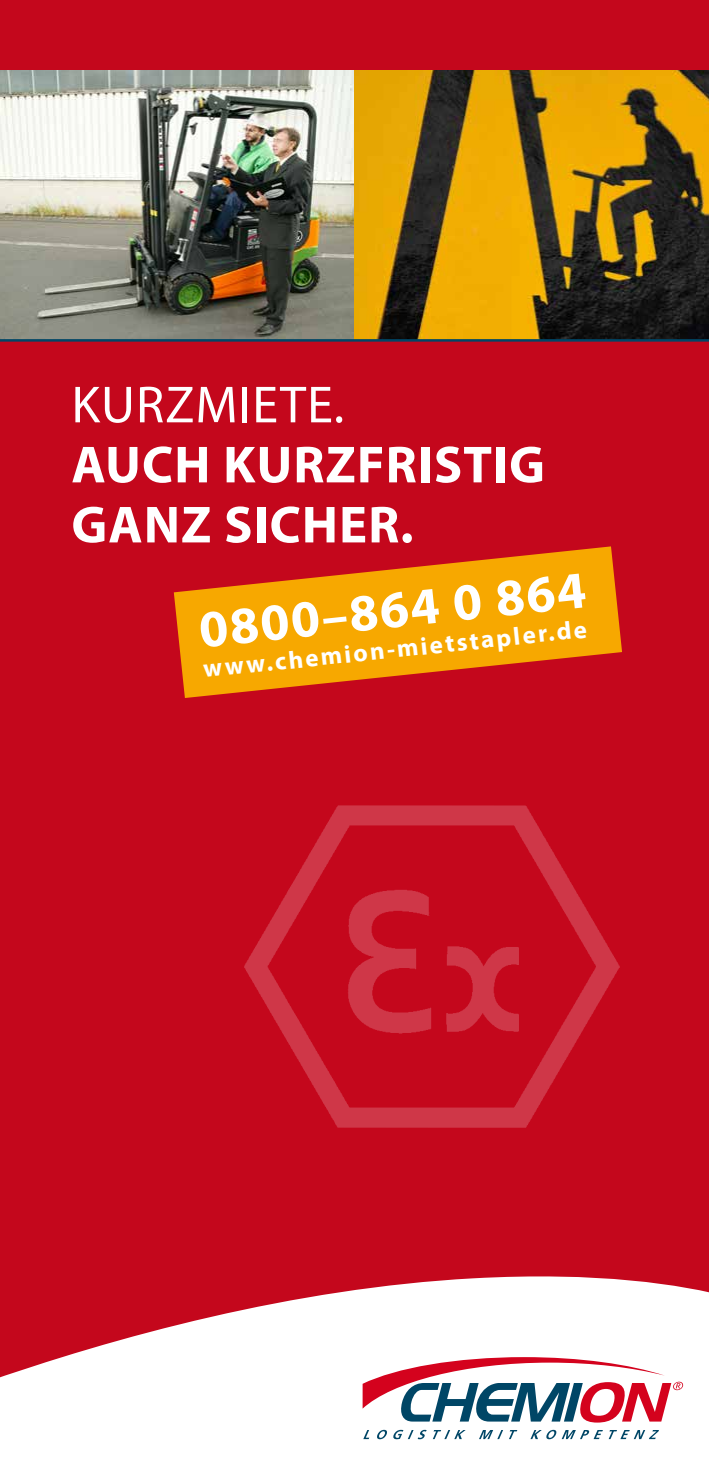
<style>
.page{position:relative;width:709px;height:1475px;background:#fff}
.page>*{position:absolute;margin:0;border:0;box-sizing:border-box;transform-origin:0 0}
.t1{font:700 52.5px/60px "Myriad Pro";letter-spacing:.02em;color:#fff}
.t2{font:52.5px "Myriad Pro";letter-spacing:.02em;color:#fff}
.t3{font:700 25px "Myriad Pro";color:#fff}
</style>
<div class="page">
<div style="left:0;top:0;width:709px;height:1474px;background:#c4071c"></div>
<img style="left:0;top:71px;width:709px;height:268px">
<svg style="left:0;top:1276px;width:709px;height:198px;fill:#fff"></svg>
<img style="left:244px;top:805px;width:375px;height:322px">
<hr style="left:0;top:339px;width:709px;height:2px;background:#004666">
<svg style="left:174px;top:546px;width:448px;height:152px;fill:#f7a800"></svg>
<svg style="left:363px;top:1429px;width:6px;height:9px"></svg>
<svg style="left:376px;top:1429px;width:50px;height:9px"></svg>
<svg style="left:433px;top:1429px;width:32px;height:9px"></svg>
<svg style="left:479px;top:1429px;width:24px;height:9px"></svg>
<svg style="left:509px;top:1429px;width:8px;height:9px"></svg>
<svg style="left:530px;top:1429px;width:129px;height:9px"></svg>
<svg style="left:362px;top:1356px;width:321px;height:66px"></svg>
<p class="t2" style="left:71px;top:372px;width:274px">KURZMIETE.</p>
<p class="t1" style="left:71px;top:433px;width:475px">AUCH KURZFRISTIG<br>GANZ SICHER.</p>
<p class="t1" style="left:196px;top:598px;width:390px;rotate:-6deg">0800–864 0 864</p>
<p class="t3" style="left:201px;top:652px;width:387px;rotate:-6deg">www.chemion-mietstapler.de</p>
</div>
